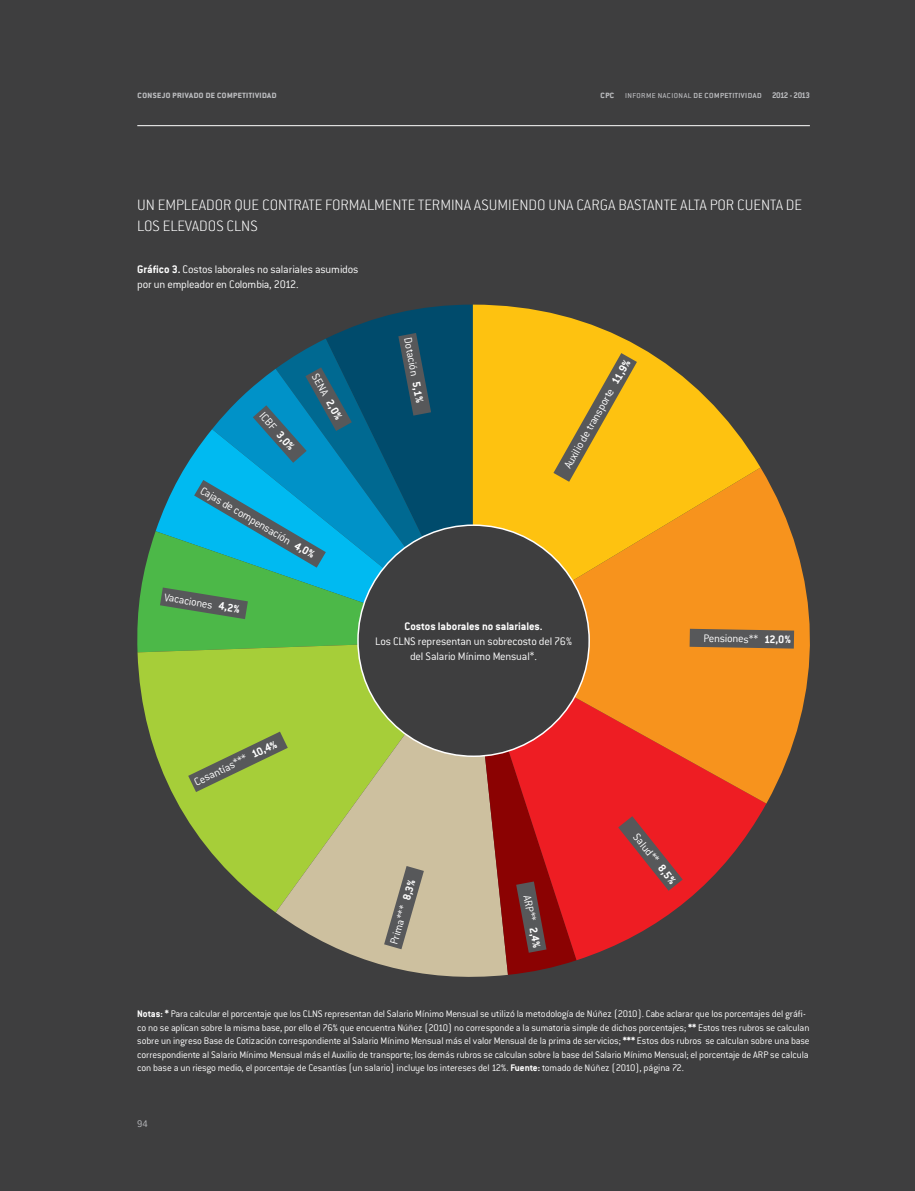
<style>
.page{position:relative;width:915px;height:1191px;background:#fff}
.page>*{position:absolute;margin:0;border:0;box-sizing:border-box;transform-origin:0 0}
.CPC_Entrada_grafico{font:200 16.5px/21px "Conduit ITC Std";color:#fff}
.CPC_Parrafo_1{font:300 12px "Conduit ITC Std";color:#fff}
.CPC_Titulo_grafico{font:300 12px/15px "Conduit ITC Std";letter-spacing:-.015em;color:#fff}
.CPC_Titulo_grafico-2{font:700 12px "Conduit ITC Std";letter-spacing:-.01em;color:#fff}
.CPC_Fuente_grafico{font:300 10.5px/13.5px "Conduit ITC Std";letter-spacing:-.015em;color:#fff}
.t1{font:500 10.5px "Conduit ITC Std";letter-spacing:-.02em;color:#bcbdc0}
.t2{font:700 10.5px "Conduit ITC Std";letter-spacing:-.02em;color:#bcbdc0}
.t3{font:300 10.5px "Conduit ITC Std";color:#bcbdc0}
.s1{font-weight:700}
.s2{font-weight:300}
.s3{font-weight:700;font-size:9px}
</style>
<div class="page">
<div style="left:0;top:0;width:914px;height:1191px;background:#3e3e3f"></div>
<hr style="left:137px;top:125px;width:672px;height:1px;background:#fff">
<svg style="left:338px;top:305px;width:134px;height:28px;fill:#004b6c"></svg>
<svg style="left:682px;top:803px;width:84px;height:102px;fill:#ee1d23"></svg>
<svg style="left:682px;top:467px;width:128px;height:336px;fill:#f7931d"></svg>
<svg style="left:472px;top:305px;width:288px;height:335px"></svg>
<svg style="left:689px;top:629px;width:104px;height:19px;background:#615b56"></svg>
<svg style="left:137px;top:333px;width:545px;height:641px"></svg>
<p class="t2" style="left:137px;top:88px;width:141px">consejo privado de competitividad</p>
<p class="t1" style="left:600px;top:88px;width:211px"><span class="s1">cpc</span> <span class="s2">informe nacional</span> de competitividad <span class="s3">2012 - 2013</span></p>
<p class="CPC_Entrada_grafico" style="left:137px;top:194px;width:666px">UN EMPLEADOR QUE CONTRATE FORMALMENTE TERMINA ASUMIENDO UNA CARGA BASTANTE ALTA POR CUENTA DE<br>LOS ELEVADOS CLNS</p>
<p class="CPC_Titulo_grafico" style="left:137px;top:261px;width:222px"><span class="s1">Gráfico 3.</span> Costos laborales no salariales asumidos por un empleador en Colombia, 2012.</p>
<p class="CPC_Parrafo_1" style="left:267px;top:409px;width:49px;rotate:48deg">ICBF <span class="s1">3,0%</span></p>
<p class="CPC_Parrafo_1" style="left:321px;top:371px;width:52px;rotate:61deg">SENA <span class="s1">2,0%</span></p>
<p class="CPC_Parrafo_1" style="left:205px;top:483px;width:132px;rotate:31deg">Cajas de compensación <span class="s1">4,0%</span></p>
<p class="CPC_Parrafo_1" style="left:165px;top:590px;width:78px;rotate:9deg">Vacaciones <span class="s1">4,2%</span></p>
<p class="CPC_Parrafo_1" style="left:414px;top:336px;width:67px;rotate:79deg">Dotación <span class="s1">5,1%</span></p>
<p class="CPC_Parrafo_1" style="left:560px;top:464px;width:125px;rotate:-60deg">Auxilio de transporte <span class="s1">11,9%</span></p>
<p class="CPC_Titulo_grafico-2" style="left:404px;top:619px;width:140px">Costos laborales no salariales.</p>
<p class="CPC_Titulo_grafico" style="left:375px;top:633px;width:198px;text-align:center">Los CLNS representan un sobrecosto del 76% del Salario Mínimo Mensual*.</p>
<p class="CPC_Parrafo_1" style="left:703px;top:631px;width:89px;rotate:1deg">Pensiones** <span class="s1">12,0%</span></p>
<p class="CPC_Parrafo_1" style="left:192px;top:776px;width:92px;rotate:-26deg">Cesantías*** <span class="s1">10,4%</span></p>
<p class="CPC_Parrafo_1" style="left:386px;top:942px;width:68px;rotate:-74deg">Prima*** <span class="s1">8,3%</span></p>
<p class="CPC_Parrafo_1" style="left:534px;top:893px;width:56px;rotate:79deg">ARP** <span class="s1">2,4%</span></p>
<p class="CPC_Parrafo_1" style="left:641px;top:830px;width:63px;rotate:52deg">Salud** <span class="s1">8,5%</span></p>
<p class="CPC_Fuente_grafico" style="left:137px;top:1007px;width:673px"><span class="s1">Notas: *</span> Para calcular el porcentaje que los CLNS representan del Salario Mínimo Mensual se utilizó la metodología de Núñez (2010). Cabe aclarar que los porcentajes del gráfi&shy;co no se aplican sobre la misma base, por ello el 76% que encuentra Núñez (2010) no corresponde a la sumatoria simple de dichos porcentajes; <span class="s1">**</span> Estos tres rubros se calculan sobre un ingreso Base de Cotización correspondiente al Salario Mínimo Mensual más el valor Mensual de la prima de servicios; <span class="s1">***</span> Estos dos rubros se calculan sobre una base correspondiente al Salario Mínimo Mensual más el Auxilio de transporte; los demás rubros se calculan sobre la base del Salario Mínimo Mensual; el porcentaje de ARP se calcula con base a un riesgo medio, el porcentaje de Cesantías (un salario) incluye los intereses del 12%. <span class="s1">Fuente:</span> tomado de Núñez (2010), página 72.</p>
<p class="t3" style="left:137px;top:1117px;width:12px">94</p>
</div>
